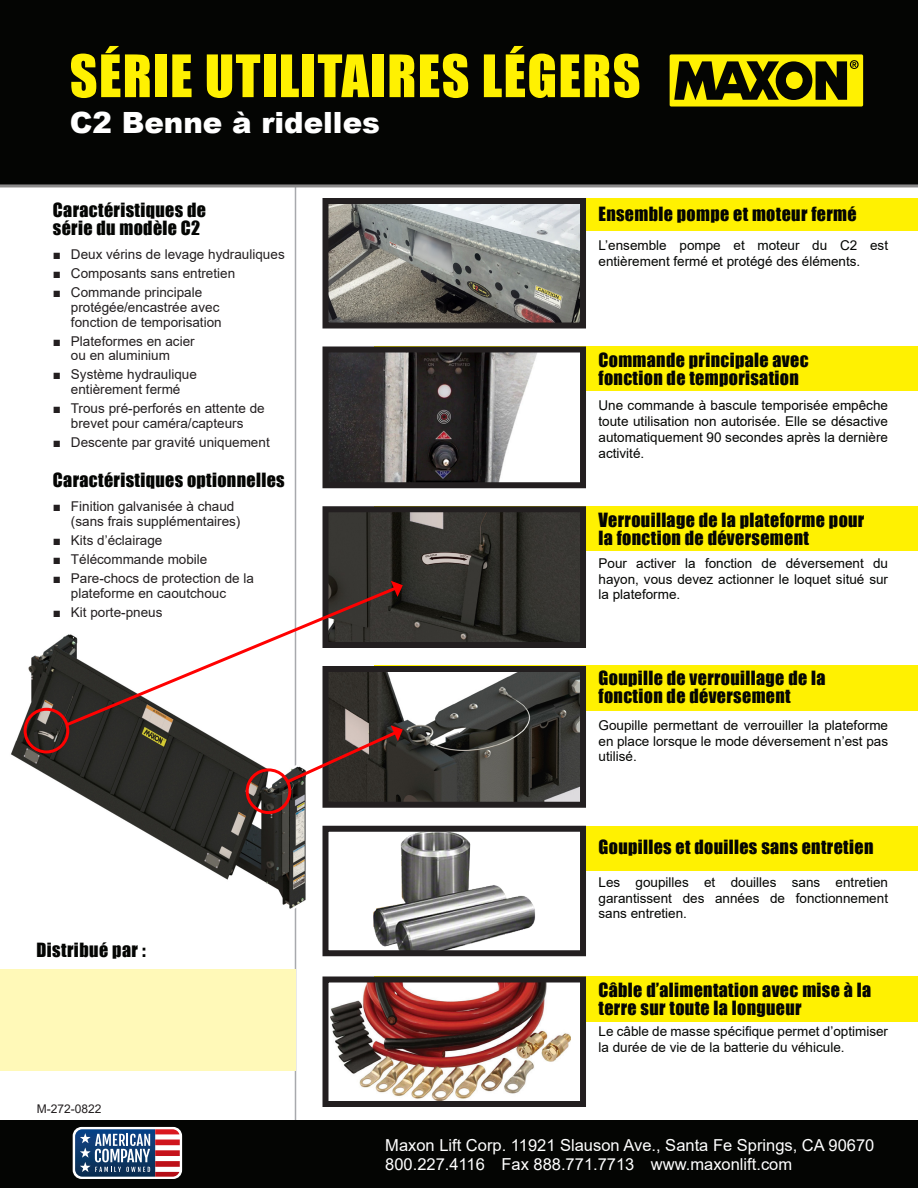
<style>
.page{position:relative;width:918px;height:1188px;background:#fff}
.page>*{position:absolute;margin:0;border:0;box-sizing:border-box;transform-origin:0 0}
.t1{font:54px "Impact";letter-spacing:.025em;color:#fff101}
.t2{font:900 29.25px "Arial";color:#fff}
.e{font:18px/18px "Impact";letter-spacing:.02em;color:#040503}
.t3{font:16.5px/19.5px "Arial";color:#fff}
.f{font:13.5px/15.8px "Arial";color:#040503;text-align:justify}
.t4{font:13.5px/14.7px "Arial";color:#231f20}
.t5{font:12px "Arial";color:#231f20}
</style>
<div class="page">
<hr style="left:295px;top:180px;width:1px;height:952px;background:#a8a9ad">
<div style="left:0;top:0;width:918px;height:187px;background:#040503"></div>
<div style="left:670px;top:54px;width:193px;height:53px;background:#fff101;border-radius:2px"></div>
<svg style="left:674px;top:60px;width:185px;height:40px"></svg>
<div style="left:0;top:1120px;width:918px;height:68px;background:#040503"></div>
<div style="left:73px;top:1127px;width:109px;height:52px;background:#fff;border-radius:9px"></div>
<svg style="left:75px;top:1129px;width:105px;height:48px"></svg>
<div style="left:374px;top:976px;width:544px;height:46px;background:#fff101"></div>
<div style="left:326px;top:980px;width:257px;height:124px;background:#fff"></div>
<img style="left:330px;top:983px;width:240px;height:117px">
<div style="left:322px;top:976px;width:264px;height:131px;border:6px solid #231f20"></div>
<div style="left:374px;top:506px;width:544px;height:45px;background:#fff101"></div>
<img style="left:329px;top:513px;width:250px;height:128px">
<div style="left:322px;top:506px;width:264px;height:142px;border:6px solid #231f20"></div>
<div style="left:374px;top:346px;width:544px;height:46px;background:#fff101"></div>
<img style="left:329px;top:353px;width:250px;height:128px">
<div style="left:322px;top:346px;width:264px;height:142px;border:6px solid #231f20"></div>
<div style="left:374px;top:198px;width:544px;height:33px;background:#fff101"></div>
<img style="left:329px;top:205px;width:250px;height:116px">
<div style="left:322px;top:198px;width:264px;height:130px;border:6px solid #231f20"></div>
<div style="left:374px;top:666px;width:544px;height:45px;background:#fff101"></div>
<img style="left:329px;top:673px;width:250px;height:128px">
<div style="left:322px;top:666px;width:264px;height:142px;border:6px solid #231f20"></div>
<div style="left:374px;top:826px;width:544px;height:45px;background:#fff101"></div>
<div style="left:326px;top:829px;width:257px;height:124px;background:#fff"></div>
<img style="left:373px;top:833px;width:162px;height:116px">
<div style="left:322px;top:826px;width:264px;height:130px;border:6px solid #231f20"></div>
<div style="left:0;top:969px;width:295px;height:102px;background:#fff9b8"></div>
<img style="left:11px;top:639px;width:295px;height:276px">
<svg style="left:62px;top:584px;width:339px;height:145px"></svg>
<svg style="left:391px;top:581px;width:12px;height:16px"></svg>
<svg style="left:284px;top:725px;width:119px;height:60px"></svg>
<div style="left:24px;top:708px;width:45px;height:45px;border:3px solid #ff0101;border-radius:50%"></div>
<div style="left:246px;top:768px;width:45px;height:46px;border:3px solid #ff0101;border-radius:50%"></div>
<h1 class="t1" style="left:70px;top:34px;width:572px">SÉRIE UTILITAIRES LÉGERS</h1>
<h2 class="t2" style="left:70px;top:101px;width:312px">C2 Benne à ridelles</h2>
<p class="e" style="left:53px;top:201px;width:155px">Caractéristiques de série du modèle C2</p>
<p class="t4" style="left:53px;top:247px;width:233px">■ Deux vérins de levage hydrauliques</p>
<p class="t4" style="left:53px;top:266px;width:184px">■ Composants sans entretien</p>
<p class="t4" style="left:71px;top:285px;width:152px;text-indent:-18px">■ Commande principale protégée/encastrée avec fonction de temporisation</p>
<p class="t4" style="left:53px;top:334px;width:143px;text-align:center">■ Plateformes en acier ou en aluminium</p>
<p class="t4" style="left:53px;top:367px;width:146px;text-align:center">■ Système hydraulique entièrement fermé</p>
<p class="t4" style="left:53px;top:401px;width:213px;text-align:center">■ Trous pré-perforés en attente de brevet pour caméra/capteurs</p>
<p class="t4" style="left:53px;top:435px;width:218px">■ Descente par gravité uniquement</p>
<p class="e" style="left:53px;top:471px;width:233px">Caractéristiques optionnelles</p>
<p class="t4" style="left:71px;top:499px;width:171px;text-indent:-18px">■ Finition galvanisée à chaud (sans frais supplémentaires)</p>
<p class="t4" style="left:53px;top:533px;width:111px">■ Kits d’éclairage</p>
<p class="t4" style="left:53px;top:552px;width:156px">■ Télécommande mobile</p>
<p class="t4" style="left:71px;top:571px;width:185px;text-indent:-18px">■ Pare-chocs de protection de la plateforme en caoutchouc</p>
<p class="t4" style="left:53px;top:605px;width:111px">■ Kit porte-pneus</p>
<p class="e" style="left:36px;top:941px;width:111px">Distribué par :</p>
<p class="t5" style="left:37px;top:1101px;width:66px">M-272-0822</p>
<p class="e" style="left:598px;top:204px;width:260px">Ensemble pompe et moteur fermé</p>
<p class="f" style="left:598px;top:238px;width:291px">L’ensemble pompe et moteur du C2 est entièrement fermé et protégé des éléments.</p>
<p class="e" style="left:598px;top:351px;width:212px">Commande principale avec fonction de temporisation</p>
<p class="f" style="left:598px;top:398px;width:291px">Une commande à bascule temporisée empêche toute utilisation non autorisée. Elle se désactive automatiquement 90 secondes après la dernière activité.</p>
<p class="e" style="left:598px;top:510px;width:267px">Verrouillage de la plateforme pour la fonction de déversement</p>
<p class="f" style="left:598px;top:555px;width:291px">Pour activer la fonction de déversement du hayon, vous devez actionner le loquet situé sur la plateforme.</p>
<p class="e" style="left:598px;top:669px;width:229px">Goupille de verrouillage de la fonction de déversement</p>
<p class="f" style="left:598px;top:717px;width:291px">Goupille permettant de verrouiller la plateforme en place lorsque le mode déversement n’est pas utilisé.</p>
<p class="e" style="left:598px;top:838px;width:276px">Goupilles et douilles sans entretien</p>
<p class="f" style="left:598px;top:874px;width:291px">Les goupilles et douilles sans entretien garantissent des années de fonctionnement sans entretien.</p>
<p class="e" style="left:598px;top:981px;width:274px">Câble d’alimentation avec mise à la terre sur toute la longueur</p>
<p class="f" style="left:598px;top:1023px;width:291px">Le câble de masse spécifique permet d’optimiser la durée de vie de la batterie du véhicule.</p>
<p class="t3" style="left:385px;top:1135px;width:491px">Maxon Lift Corp. 11921 Slauson Ave., Santa Fe Springs, CA 90670<br>800.227.4116 Fax 888.771.7713 www.maxonlift.com</p>
</div>
